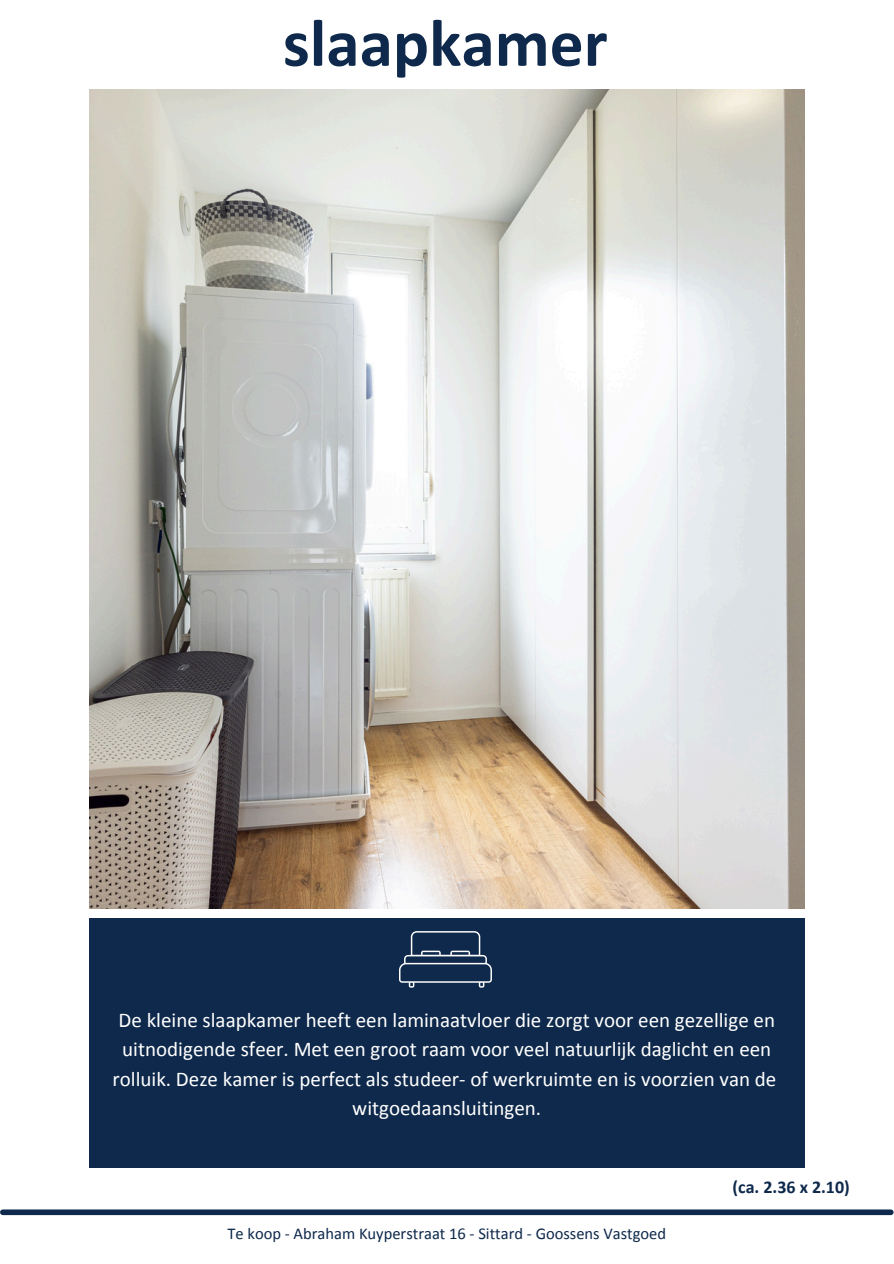
<style>
.page{position:relative;width:894px;height:1264px;background:#fff}
.page>*{position:absolute;margin:0;border:0;box-sizing:border-box;transform-origin:0 0}
.t1{font:700 67.5px "Calibri";color:#0e294b}
.t2{font:21px/29.2px "Calibri";color:#fff;text-align:center}
.t3{font:700 18px "Calibri";color:#0e294b}
.t4{font:16.5px "Calibri";color:#0e294b}
</style>
<div class="page">
<div style="left:0;top:0;width:893px;height:1263px;background:linear-gradient(to right,#fffefe,#fefefe)"></div>
<div style="left:3px;top:1209px;width:887px;height:6px;background:#0e294b"></div>
<img style="left:89px;top:89px;width:715px;height:819px">
<div style="left:89px;top:918px;width:715px;height:249px;background:#0e294b"></div>
<svg style="left:399px;top:931px;width:93px;height:56px"></svg>
<h1 class="t1" style="left:283px;top:15px;width:326px">slaapkamer</h1>
<h3 class="t2" style="left:112px;top:1007px;width:665px">De kleine slaapkamer heeft een laminaatvloer die zorgt voor een gezellige en uitnodigende sfeer. Met een groot raam voor veel natuurlijk daglicht en een rolluik. Deze kamer is perfect als studeer- of werkruimte en is voorzien van de witgoedaansluitingen.</h3>
<h2 class="t4" style="left:227px;top:1226px;width:440px">Te koop - Abraham Kuyperstraat 16 - Sittard - Goossens Vastgoed</h2>
<p class="t3" style="left:732px;top:1179px;width:119px">(ca. 2.36 x 2.10)</p>
</div>
